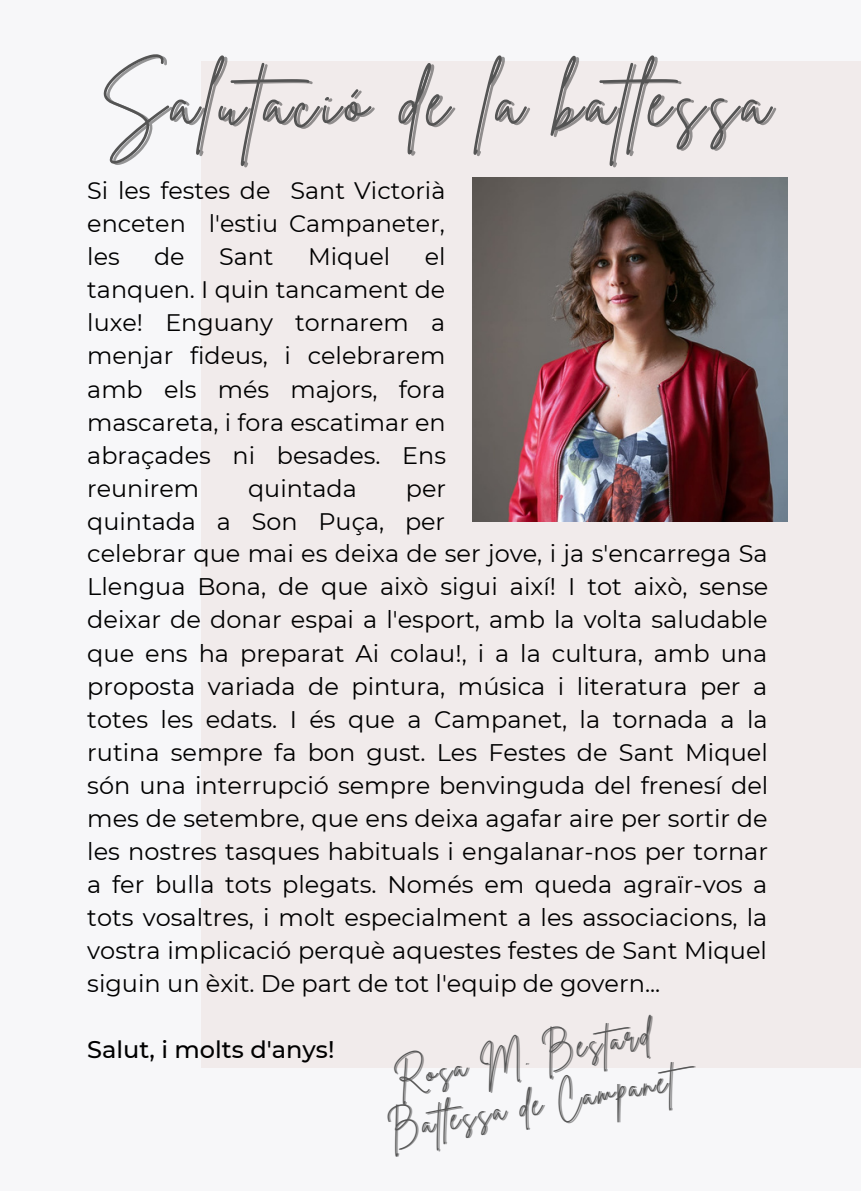
<style>
.page{position:relative;width:861px;height:1191px;background:#f7f7f9}
.page>*{position:absolute;margin:0;border:0;box-sizing:border-box;transform-origin:0 0}
.t1{font:70.2px "Brittany Signature";letter-spacing:.075em;color:#545454}
.t2{font:32.4px/49.6px "Brittany Signature";color:#545454;text-align:center}
.t3{font:24px/33px "Montserrat";color:#000;text-align:justify}
.t4{font:500 24px "Montserrat";color:#000}
.t5{font:23.8px/33px "Montserrat";color:#000;text-align:justify}
.s1{font-size:23.8px;color:#fff}
</style>
<div class="page">
<div style="left:201px;top:62px;width:660px;height:1006px;background:#f1ebeb"></div>
<img style="left:472px;top:178px;width:316px;height:344px">
<h1 class="t1" style="left:100px;top:55px;width:670px">Salutació de la batlessa</h1>
<p class="t5" style="left:87px;top:174px;width:360px">Si les festes de Sant Victorià enceten l'estiu Campaneter, les</p>
<p class="t5" style="left:87px;top:240px;width:360px;text-indent:337px">el tanquen. I quin tancament de luxe! Enguany tornarem a menjar fideus, i celebrarem amb els més majors, fora mascareta, i fora escatimar en abraçades ni besades. Ens reunirem</p>
<p class="t5" style="left:154px;top:240px;width:32px">de</p>
<p class="t5" style="left:219px;top:240px;width:56px">Sant</p>
<p class="t5" style="left:308px;top:240px;width:84px">Miquel</p>
<p class="t5" style="left:248px;top:472px;width:110px">quintada</p>
<p class="t5" style="left:87px;top:472px;width:360px;text-align:right">per<br>quintada a Son Puça, per</p>
<p class="t3" style="left:87px;top:537px;width:683px"><span class="s1">celebrar</span> que mai es deixa de ser jove, i ja s'encarrega Sa Llengua Bona, de que això sigui així! I tot això, sense deixar de donar espai a l'esport, amb la volta saludable que ens ha preparat Ai colau!, i a la cultura, amb una proposta variada de pintura, música i literatura per a totes les edats. I és que a Campanet, la tornada a la rutina sempre fa bon gust. Les Festes de Sant Miquel són una interrupció sempre benvinguda del frenesí del mes de setembre, que ens deixa agafar aire per sortir de les nostres tasques habituals i engalanar-nos per tornar a fer bulla tots plegats. Només em queda agraïr-vos a tots vosaltres, i molt especialment a les associacions, la vostra implicació perquè aquestes festes de Sant Miquel siguin un èxit. De part de tot l'equip de govern...</p>
<p class="t4" style="left:87px;top:1035px;width:249px">Salut, i molts d'anys!</p>
<h2 class="t2" style="left:375px;top:1057px;width:291px;rotate:-10deg">Rosa M. Bestard<br>Batlessa de Campanet</h2>
</div>
